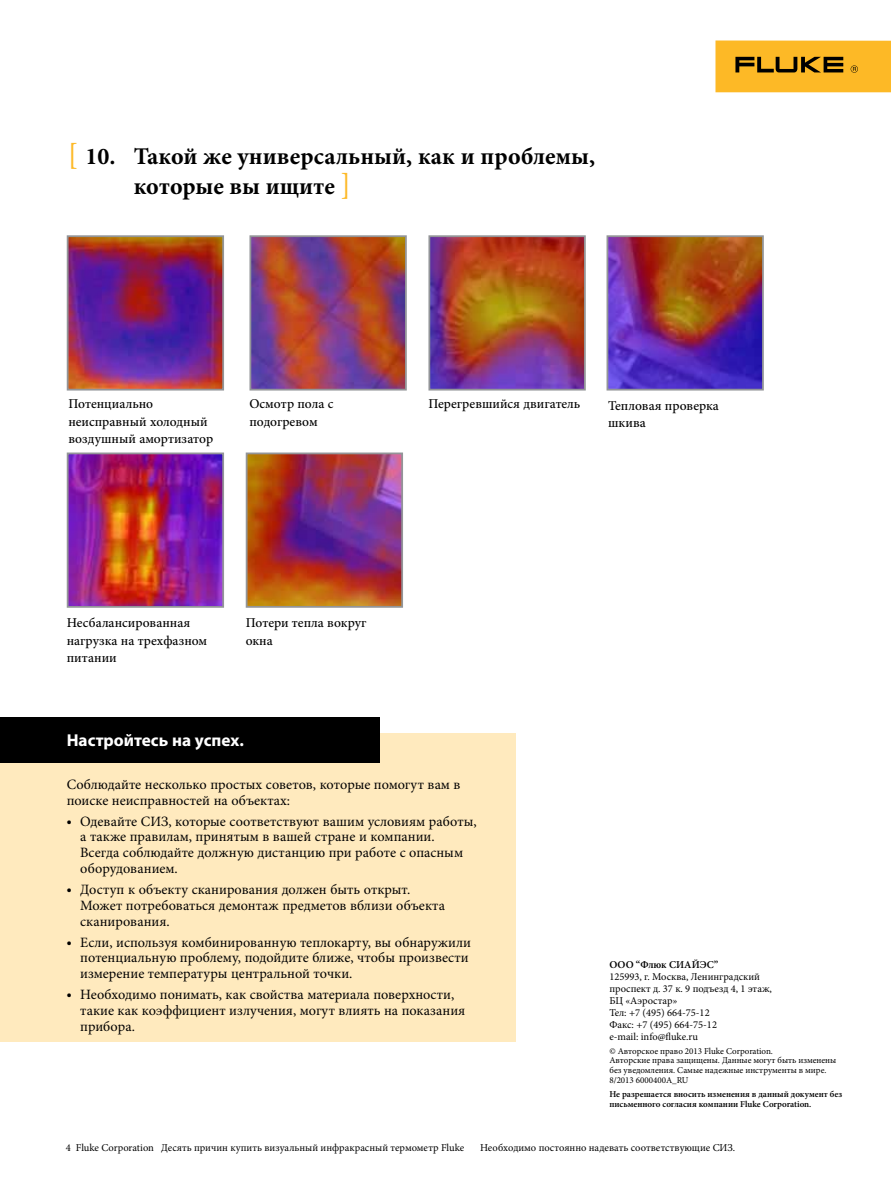
<style>
.page{position:relative;width:891px;height:1188px;background:#fff}
.page>*{position:absolute;margin:0;border:0;box-sizing:border-box;transform-origin:0 0}
.t1{font:700 24px/30px "Minion Pro";color:#000}
.t2{font:700 17.25px "Myriad Pro";color:#fff}
.t3{font:14.25px/15.8px "Minion Pro";color:#000}
.t4{font:500 13.5px/17.2px "Minion Pro";color:#000}
.t5{font:10.5px/12px "Minion Pro";color:#000}
.t6{font:600 10.5px "Minion Pro";color:#000}
.t7{font:9px/9.8px "Minion Pro";color:#000}
.t8{font:600 9px/9.8px "Minion Pro";color:#000}
.s1{font-weight:500;font-size:30px;color:#fdb926}
.s2{font-family:"Myriad Pro";font-weight:700}
</style>
<div class="page">
<div style="left:716px;top:40px;width:175px;height:52px;background:#fdb926"></div>
<svg style="left:735px;top:57px;width:108px;height:15px"></svg>
<svg style="left:851px;top:65px;width:7px;height:8px"></svg>
<div style="left:0;top:733px;width:516px;height:309px;background:#ffeabe"></div>
<img style="left:249px;top:456px;width:151px;height:149px">
<div style="left:246px;top:453px;width:157px;height:155px;border:2px solid #939598"></div>
<img style="left:252px;top:238px;width:152px;height:150px">
<div style="left:249px;top:235px;width:158px;height:156px;border:2px solid #939598"></div>
<img style="left:610px;top:238px;width:151px;height:150px">
<div style="left:607px;top:235px;width:157px;height:156px;border:2px solid #939598"></div>
<img style="left:70px;top:238px;width:151px;height:150px">
<div style="left:67px;top:235px;width:157px;height:156px;border:2px solid #939598"></div>
<img style="left:431px;top:238px;width:152px;height:150px">
<div style="left:428px;top:235px;width:158px;height:156px;border:2px solid #939598"></div>
<img style="left:70px;top:456px;width:151px;height:149px">
<div style="left:67px;top:453px;width:157px;height:155px;border:2px solid #939598"></div>
<div style="left:0;top:717px;width:379px;height:45px;background:#000"></div>
<h1 class="t1" style="left:134px;top:141px;width:463px;text-indent:-66px"><span class="s1">[</span> 10. Такой же универсальный, как и проблемы, которые вы ищите <span class="s1">]</span></h1>
<p class="t4" style="left:249px;top:396px;width:85px">Осмотр пола с подогревом</p>
<p class="t4" style="left:68px;top:396px;width:146px">Потенциально неисправный холодный воздушный амортизатор</p>
<p class="t4" style="left:608px;top:397px;width:112px">Тепловая проверка шкива</p>
<p class="t4" style="left:428px;top:396px;width:153px">Перегревшийся двигатель</p>
<p class="t4" style="left:67px;top:614px;width:142px">Несбалансированная нагрузка на трехфазном питании</p>
<p class="t4" style="left:246px;top:614px;width:122px">Потери тепла вокруг окна</p>
<p class="t2" style="left:67px;top:729px;width:179px">Настройтесь на успех.</p>
<p class="t3" style="left:67px;top:776px;width:395px">Соблюдайте несколько простых советов, которые помогут вам в поиске неисправностей на объектах:</p>
<p class="t3" style="left:80px;top:813px;width:398px;text-indent:-13px"><span class="s2">•</span> Одевайте СИЗ, которые соответствуют вашим условиям работы, а также правилам, принятым в вашей стране и компании.<br>Всегда соблюдайте должную дистанцию при работе с опасным оборудованием.</p>
<p class="t3" style="left:80px;top:882px;width:366px;text-indent:-13px"><span class="s2">•</span> Доступ к объекту сканирования должен быть открыт.<br>Может потребоваться демонтаж предметов вблизи объекта сканирования.</p>
<p class="t3" style="left:80px;top:934px;width:392px;text-indent:-13px"><span class="s2">•</span> Если, используя комбинированную теплокарту, вы обнаружили потенциальную проблему, подойдите ближе, чтобы произвести измерение температуры центральной точки.</p>
<p class="t3" style="left:80px;top:987px;width:387px;text-indent:-13px"><span class="s2">•</span> Необходимо понимать, как свойства материала поверхности, такие как коэффициент излучения, могут влиять на показания прибора.</p>
<p class="t6" style="left:609px;top:957px;width:110px">ООО “Флюк СИАЙЭС”</p>
<p class="t5" style="left:609px;top:970px;width:164px">125993, г. Москва, Ленинградский проспект д. 37 к. 9 подъезд 4, 1 этаж,<br>БЦ «Аэростар»<br>Тел: +7 (495) 664-75-12<br>Факс: +7 (495) 664-75-12<br>e-mail: info@fluke.ru</p>
<p class="t7" style="left:609px;top:1046px;width:228px">© Авторское право 2013 Fluke Corporation.<br>Авторские права защищены. Данные могут быть изменены без уведомления. Самые надежные инструменты в мире.<br>8/2013 6000400A_RU</p>
<p class="t8" style="left:609px;top:1089px;width:234px">Не разрешается вносить изменения в данный документ без письменного согласия компании Fluke Corporation.</p>
<p class="t5" style="left:66px;top:1141px;width:400px">4 Fluke Corporation Десять причин купить визуальный инфракрасный термометр Fluke</p>
<p class="t5" style="left:480px;top:1141px;width:257px">Необходимо постоянно надевать соответствующие СИЗ.</p>
</div>
